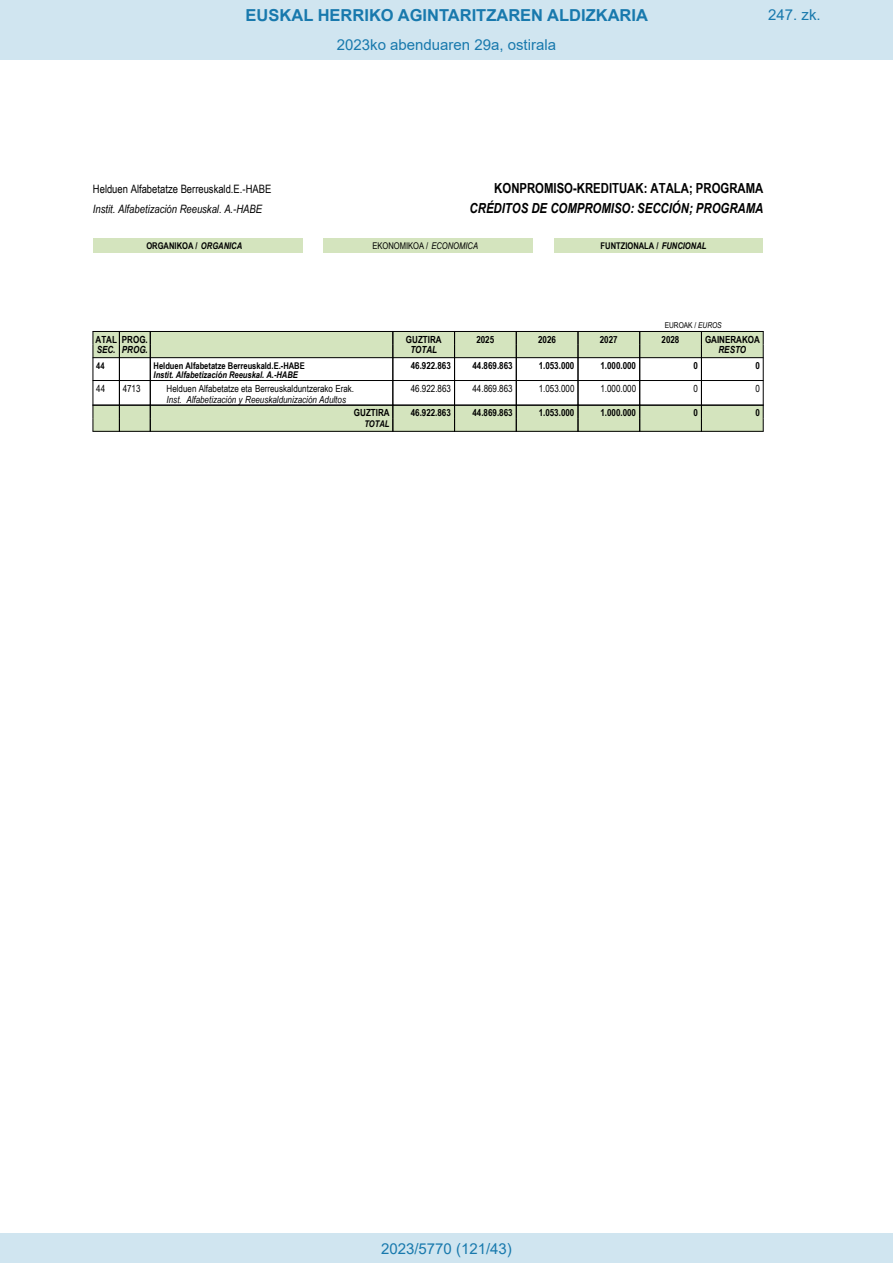
<style>
.page{position:relative;width:893px;height:1263px;background:#fff}
.page>*{position:absolute;margin:0;border:0;box-sizing:border-box;transform-origin:0 0}
.t1{font:700 16.5px "Arial";color:#1879ad}
.Paginacion_Centro{font:15px "Arial";color:#1879ad}
.t2{font:italic 700 13.8px "Arial Narrow";color:#000}
.t3{font:700 13.8px "Arial Narrow";color:#000}
.t4{font:11.55px "Arial Narrow";color:#000}
.t5{font:italic 11.55px "Arial Narrow";color:#000}
.t6{font:9.75px/11.1px "Arial Narrow";color:#000}
.t7{font:700 9.75px "Arial Narrow";color:#000}
.t8{font:italic 700 9.75px "Arial Narrow";color:#000}
.t9{font:700 9.3px "Arial Narrow";color:#000}
.t10{font:italic 700 9.3px "Arial Narrow";color:#000}
.t11{font:9.3px "Arial Narrow";color:#000}
.t12{font:8.1px "Arial Narrow";color:#000}
.s1{font-style:italic}
</style>
<div class="page">
<div style="left:0;top:0;width:893px;height:60px;background:#d0e5f0"></div>
<div style="left:0;top:1233px;width:893px;height:30px;background:#d0e5f0"></div>
<div style="left:93px;top:238px;width:105px;height:15px;background:#d4e4be"></div>
<div style="left:198px;top:238px;width:104px;height:15px;background:#d4e4be"></div>
<div style="left:323px;top:238px;width:105px;height:15px;background:#d4e4be"></div>
<div style="left:428px;top:238px;width:105px;height:15px;background:#d4e4be"></div>
<div style="left:554px;top:238px;width:105px;height:15px;background:#d4e4be"></div>
<div style="left:659px;top:238px;width:104px;height:15px;background:#d4e4be"></div>
<div style="left:119px;top:331px;width:31px;height:14px;background:#d4e4be"></div>
<div style="left:150px;top:331px;width:243px;height:14px;background:#d4e4be"></div>
<div style="left:393px;top:331px;width:62px;height:14px;background:#d4e4be"></div>
<div style="left:455px;top:331px;width:61px;height:14px;background:#d4e4be"></div>
<div style="left:516px;top:331px;width:62px;height:14px;background:#d4e4be"></div>
<div style="left:578px;top:331px;width:62px;height:14px;background:#d4e4be"></div>
<div style="left:640px;top:331px;width:61px;height:14px;background:#d4e4be"></div>
<div style="left:701px;top:331px;width:62px;height:14px;background:#d4e4be"></div>
<div style="left:119px;top:345px;width:31px;height:13px;background:#d4e4be"></div>
<div style="left:150px;top:345px;width:243px;height:13px;background:#d4e4be"></div>
<div style="left:393px;top:345px;width:62px;height:13px;background:#d4e4be"></div>
<div style="left:455px;top:345px;width:61px;height:13px;background:#d4e4be"></div>
<div style="left:516px;top:345px;width:62px;height:13px;background:#d4e4be"></div>
<div style="left:578px;top:345px;width:62px;height:13px;background:#d4e4be"></div>
<div style="left:640px;top:345px;width:61px;height:13px;background:#d4e4be"></div>
<div style="left:701px;top:345px;width:62px;height:13px;background:#d4e4be"></div>
<div style="left:119px;top:405px;width:31px;height:13px;background:#d4e4be"></div>
<div style="left:150px;top:405px;width:243px;height:13px;background:#d4e4be"></div>
<div style="left:393px;top:405px;width:62px;height:13px;background:#d4e4be"></div>
<div style="left:455px;top:405px;width:61px;height:13px;background:#d4e4be"></div>
<div style="left:516px;top:405px;width:62px;height:13px;background:#d4e4be"></div>
<div style="left:578px;top:405px;width:62px;height:13px;background:#d4e4be"></div>
<div style="left:640px;top:405px;width:61px;height:13px;background:#d4e4be"></div>
<div style="left:701px;top:405px;width:62px;height:13px;background:#d4e4be"></div>
<div style="left:119px;top:418px;width:31px;height:13px;background:#d4e4be"></div>
<div style="left:150px;top:418px;width:243px;height:13px;background:#d4e4be"></div>
<div style="left:393px;top:418px;width:62px;height:13px;background:#d4e4be"></div>
<div style="left:455px;top:418px;width:61px;height:13px;background:#d4e4be"></div>
<div style="left:516px;top:418px;width:62px;height:13px;background:#d4e4be"></div>
<div style="left:578px;top:418px;width:62px;height:13px;background:#d4e4be"></div>
<div style="left:640px;top:418px;width:61px;height:13px;background:#d4e4be"></div>
<div style="left:701px;top:418px;width:62px;height:13px;background:#d4e4be"></div>
<hr style="left:119px;top:331px;width:32px;height:1px;background:#000">
<hr style="left:150px;top:331px;width:243px;height:1px;background:#000">
<hr style="left:392px;top:331px;width:63px;height:1px;background:#000">
<hr style="left:454px;top:331px;width:63px;height:1px;background:#000">
<hr style="left:516px;top:331px;width:62px;height:1px;background:#000">
<hr style="left:578px;top:331px;width:62px;height:1px;background:#000">
<hr style="left:639px;top:331px;width:63px;height:1px;background:#000">
<hr style="left:701px;top:331px;width:63px;height:1px;background:#000">
<hr style="left:119px;top:357px;width:32px;height:1px;background:#000">
<hr style="left:150px;top:357px;width:243px;height:1px;background:#000">
<hr style="left:392px;top:357px;width:63px;height:1px;background:#000">
<hr style="left:454px;top:357px;width:63px;height:1px;background:#000">
<hr style="left:516px;top:357px;width:62px;height:1px;background:#000">
<hr style="left:578px;top:357px;width:62px;height:1px;background:#000">
<hr style="left:639px;top:357px;width:63px;height:1px;background:#000">
<hr style="left:701px;top:357px;width:63px;height:1px;background:#000">
<hr style="left:119px;top:380px;width:32px;height:1px;background:#000">
<hr style="left:150px;top:380px;width:243px;height:1px;background:#000">
<hr style="left:392px;top:380px;width:63px;height:1px;background:#000">
<hr style="left:454px;top:380px;width:63px;height:1px;background:#000">
<hr style="left:516px;top:380px;width:62px;height:1px;background:#000">
<hr style="left:578px;top:380px;width:62px;height:1px;background:#000">
<hr style="left:639px;top:380px;width:63px;height:1px;background:#000">
<hr style="left:701px;top:380px;width:63px;height:1px;background:#000">
<hr style="left:119px;top:405px;width:32px;height:1px;background:#000">
<hr style="left:150px;top:405px;width:243px;height:1px;background:#000">
<hr style="left:392px;top:405px;width:63px;height:1px;background:#000">
<hr style="left:454px;top:405px;width:63px;height:1px;background:#000">
<hr style="left:516px;top:405px;width:62px;height:1px;background:#000">
<hr style="left:578px;top:405px;width:62px;height:1px;background:#000">
<hr style="left:639px;top:405px;width:63px;height:1px;background:#000">
<hr style="left:701px;top:405px;width:63px;height:1px;background:#000">
<svg style="left:93px;top:331px;width:27px;height:101px"></svg>
<hr style="left:119px;top:431px;width:32px;height:1px;background:#000">
<svg style="left:150px;top:332px;width:1px;height:99px"></svg>
<hr style="left:150px;top:431px;width:243px;height:1px;background:#000">
<svg style="left:392px;top:332px;width:1px;height:99px"></svg>
<hr style="left:392px;top:431px;width:63px;height:1px;background:#000">
<svg style="left:454px;top:332px;width:1px;height:99px"></svg>
<hr style="left:454px;top:431px;width:63px;height:1px;background:#000">
<svg style="left:516px;top:332px;width:1px;height:99px"></svg>
<hr style="left:516px;top:431px;width:62px;height:1px;background:#000">
<svg style="left:578px;top:332px;width:1px;height:99px"></svg>
<hr style="left:578px;top:431px;width:62px;height:1px;background:#000">
<svg style="left:639px;top:332px;width:1px;height:99px"></svg>
<hr style="left:639px;top:431px;width:63px;height:1px;background:#000">
<svg style="left:701px;top:332px;width:1px;height:99px"></svg>
<svg style="left:763px;top:331px;width:1px;height:100px"></svg>
<hr style="left:701px;top:431px;width:63px;height:1px;background:#000">
<h1 class="t1" style="left:246px;top:3px;width:404px">EUSKAL HERRIKO AGINTARITZAREN ALDIZKARIA</h1>
<h2 class="Paginacion_Centro" style="left:337px;top:35px;width:221px">2023ko abenduaren 29a, ostirala</h2>
<h2 class="Paginacion_Centro" style="left:768px;top:5px;width:54px">247. zk.</h2>
<p class="t4" style="left:93px;top:181px;width:180px">Helduen Alfabetatze Berreuskald.E.-HABE</p>
<p class="t3" style="left:494px;top:178px;width:271px">KONPROMISO-KREDITUAK: ATALA; PROGRAMA</p>
<p class="t5" style="left:93px;top:201px;width:171px">Instit. Alfabetización Reeuskal. A.-HABE</p>
<p class="t2" style="left:470px;top:198px;width:295px">CRÉDITOS DE COMPROMISO: SECCIÓN; PROGRAMA</p>
<p class="t9" style="left:146px;top:239px;width:97px">ORGANIKOA / <span class="s1">ORGANICA</span></p>
<p class="t11" style="left:372px;top:239px;width:107px">EKONOMIKOA / <span class="s1">ECONOMICA</span></p>
<p class="t9" style="left:601px;top:239px;width:107px">FUNTZIONALA / <span class="s1">FUNCIONAL</span></p>
<p class="t12" style="left:665px;top:320px;width:58px">EUROAK / <span class="s1">EUROS</span></p>
<p class="t7" style="left:96px;top:332px;width:54px">ATAL PROG.</p>
<p class="t7" style="left:406px;top:332px;width:37px">GUZTIRA</p>
<p class="t7" style="left:476px;top:332px;width:19px">2025</p>
<p class="t7" style="left:538px;top:332px;width:19px">2026</p>
<p class="t7" style="left:600px;top:332px;width:19px">2027</p>
<p class="t7" style="left:662px;top:332px;width:19px">2028</p>
<p class="t7" style="left:705px;top:332px;width:56px">GAINERAKOA</p>
<p class="t8" style="left:97px;top:342px;width:53px">SEC. PROG.</p>
<p class="t8" style="left:410px;top:342px;width:28px">TOTAL</p>
<p class="t8" style="left:718px;top:342px;width:29px">RESTO</p>
<p class="t9" style="left:96px;top:358px;width:10px">44</p>
<p class="t9" style="left:154px;top:358px;width:153px">Helduen Alfabetatze Berreuskald.E.-HABE</p>
<p class="t7" style="left:411px;top:358px;width:42px">46.922.863</p>
<p class="t7" style="left:472px;top:358px;width:42px">44.869.863</p>
<p class="t7" style="left:539px;top:358px;width:37px">1.053.000</p>
<p class="t7" style="left:600px;top:358px;width:37px">1.000.000</p>
<p class="t7" style="left:694px;top:358px;width:6px">0</p>
<p class="t7" style="left:755px;top:358px;width:6px">0</p>
<p class="t10" style="left:154px;top:368px;width:146px">Instit. Alfabetización Reeuskal. A.-HABE</p>
<p class="t6" style="left:96px;top:382px;width:10px">44</p>
<p class="t6" style="left:123px;top:382px;width:19px">4713</p>
<p class="t6" style="left:167px;top:382px;width:189px">Helduen Alfabetatze eta Berreuskalduntzerako Erak.<br><span class="s1">Inst. Alfabetización y Reeuskaldunización Adultos</span></p>
<p class="t6" style="left:411px;top:382px;width:42px">46.922.863</p>
<p class="t6" style="left:472px;top:382px;width:42px">44.869.863</p>
<p class="t6" style="left:539px;top:382px;width:37px">1.053.000</p>
<p class="t6" style="left:600px;top:382px;width:37px">1.000.000</p>
<p class="t6" style="left:694px;top:382px;width:6px">0</p>
<p class="t6" style="left:755px;top:382px;width:6px">0</p>
<p class="t7" style="left:354px;top:405px;width:37px">GUZTIRA</p>
<p class="t7" style="left:411px;top:405px;width:42px">46.922.863</p>
<p class="t7" style="left:472px;top:405px;width:42px">44.869.863</p>
<p class="t7" style="left:539px;top:405px;width:37px">1.053.000</p>
<p class="t7" style="left:600px;top:405px;width:37px">1.000.000</p>
<p class="t7" style="left:694px;top:405px;width:6px">0</p>
<p class="t7" style="left:755px;top:405px;width:6px">0</p>
<p class="t10" style="left:364px;top:416px;width:27px">TOTAL</p>
<p class="Paginacion_Centro" style="left:381px;top:1238px;width:132px">2023/5770 (121/43)</p>
</div>
